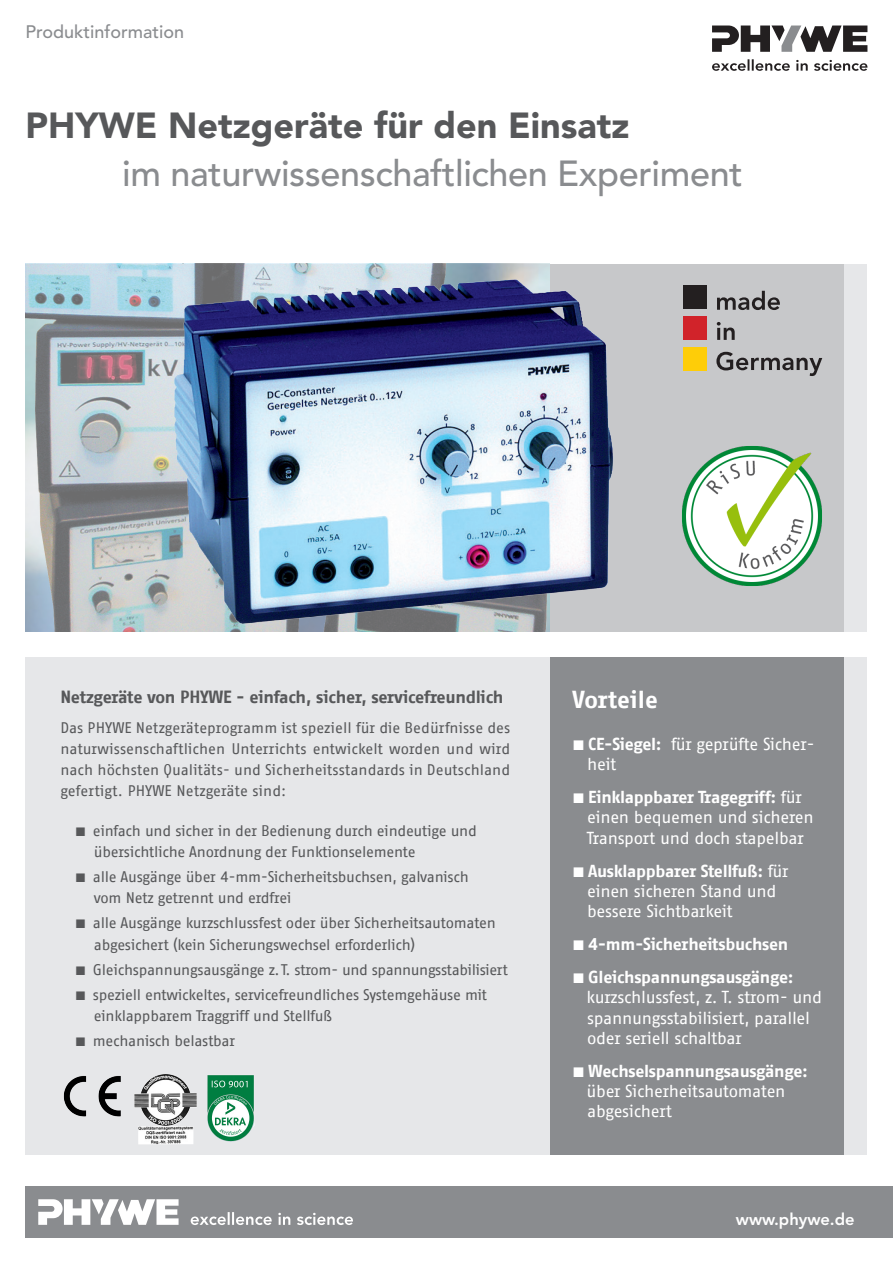
<style>
.page{position:relative;width:893px;height:1263px;background:#fff}
.page>*{position:absolute;margin:0;border:0;box-sizing:border-box;transform-origin:0 0}
.t1{font:500 36px "Avenir LT Std";letter-spacing:-.01em;color:#8a8c8f}
.t2{font:900 36px "Avenir LT Std";color:#57585a}
.t3{font:700 24px "Fago Office Sans CE";color:#fff}
.t4{font:500 18px "Avenir LT Std";color:#8a8c8f}
.t5{font:700 17.25px "Fago Office Sans CE";letter-spacing:-.02em;color:#57585a}
.t6{font:16.95px/20.2px "Fago Office Sans CE";letter-spacing:-.02em;color:#fff}
.t7{font:700 16.95px "Fago Office Sans CE";letter-spacing:-.02em;color:#fff}
.t8{font:16.95px/20.2px "Fago Office Sans OT";letter-spacing:-.02em;color:#fff}
.t9{font:800 16.5px "Avenir LT Std";color:#fff}
.t10{font:15px/21px "Fago Office Sans CE";letter-spacing:-.02em;color:#57585a}
.s1{font-family:"Fago Office Sans OT";font-size:12px}
.s2{font-family:"Fago Office Sans OT";font-size:13.5px}
.s3{font-weight:700}
.s4{font-family:"Fago Office Sans OT";font-weight:400;font-size:13.5px}
.s5{font-family:"Fago Office Sans OT";font-weight:400}
</style>
<div class="page">
<div style="left:26px;top:1186px;width:867px;height:51px;background:#8a8c8f"></div>
<svg style="left:191px;top:1212px;width:162px;height:13px"></svg>
<svg style="left:38px;top:1199px;width:141px;height:26px"></svg>
<svg style="left:712px;top:26px;width:155px;height:26px"></svg>
<svg style="left:712px;top:59px;width:155px;height:12px"></svg>
<div style="left:25px;top:264px;width:842px;height:367px;background:#e6e7e9"></div>
<div style="left:25px;top:658px;width:842px;height:497px;background:#e6e7e9"></div>
<div style="left:550px;top:264px;width:293px;height:367px;background:#c7c8ca"></div>
<div style="left:550px;top:658px;width:293px;height:497px;background:#8a8c8f"></div>
<img style="left:26px;top:264px;width:524px;height:367px">
<div style="left:683px;top:286px;width:24px;height:23px;background:#231f20"></div>
<div style="left:683px;top:316px;width:24px;height:24px;background:#d1232a"></div>
<div style="left:683px;top:347px;width:24px;height:24px;background:#fecd08"></div>
<svg style="left:717px;top:291px;width:63px;height:19px"></svg>
<svg style="left:717px;top:322px;width:18px;height:18px"></svg>
<svg style="left:716px;top:352px;width:106px;height:24px"></svg>
<img style="left:134px;top:1075px;width:63px;height:69px">
<img style="left:207px;top:1075px;width:48px;height:67px">
<img style="left:63px;top:1076px;width:58px;height:41px">
<img style="left:682px;top:446px;width:140px;height:140px">
<img style="left:165px;top:274px;width:455px;height:358px">
<p class="t4" style="left:26px;top:22px;width:160px">Produktinformation</p>
<h1 class="t2" style="left:26px;top:103px;width:605px">PHYWE Netzgeräte für den Einsatz</h1>
<h1 class="t1" style="left:122px;top:152px;width:622px">im naturwissenschaftlichen Experiment</h1>
<p class="t5" style="left:60px;top:687px;width:445px">Netzgeräte von PHYWE - einfach, sicher, servicefreundlich</p>
<p class="t10" style="left:60px;top:717px;width:451px;text-align:justify">Das PHYWE Netzgeräteprogramm ist speziell für die Bedürfnisse des naturwissenschaftlichen Unterrichts entwickelt worden und wird nach höchsten Qualitäts- und Sicherheitsstandards in Deutschland gefertigt. PHYWE Netzgeräte sind:</p>
<p class="t10" style="left:94px;top:820px;width:385px;text-indent:-19px"><span class="s1">■</span> einfach und sicher in der Bedienung durch eindeutige und übersichtliche Anordnung der Funktionselemente</p>
<p class="t10" style="left:94px;top:866px;width:377px;text-indent:-19px"><span class="s1">■</span> alle Ausgänge über 4-mm-Sicherheitsbuchsen, galvanisch vom Netz getrennt und erdfrei</p>
<p class="t10" style="left:94px;top:913px;width:404px;text-indent:-19px"><span class="s1">■</span> alle Ausgänge kurzschlussfest oder über Sicherheitsautomaten abgesichert (kein Sicherungswechsel erforderlich)</p>
<p class="t10" style="left:75px;top:959px;width:435px"><span class="s1">■</span> Gleichspannungsausgänge z.T. strom- und spannungsstabilisiert</p>
<p class="t10" style="left:94px;top:984px;width:395px;text-indent:-19px"><span class="s1">■</span> speziell entwickeltes, servicefreundliches Systemgehäuse mit einklappbarem Traggriff und Stellfuß</p>
<p class="t10" style="left:75px;top:1030px;width:162px"><span class="s1">■</span> mechanisch belastbar</p>
<h2 class="t3" style="left:572px;top:686px;width:87px">Vorteile</h2>
<p class="t6" style="left:587px;top:734px;width:229px;text-indent:-15px"><span class="s2">■</span> <span class="s3">CE-Siegel:</span> für geprüfte Sicher&shy;heit</p>
<p class="t7" style="left:572px;top:787px;width:231px"><span class="s4">■</span> Einklappbarer Tragegriff: <span class="s5">für</span></p>
<p class="t8" style="left:587px;top:807px;width:229px">einen bequemen und sicheren<br>Transport und doch stapelbar</p>
<p class="t6" style="left:587px;top:860px;width:203px;text-indent:-15px"><span class="s2">■</span> <span class="s3">Ausklappbarer Stellfuß:</span> für einen sicheren Stand und bessere Sichtbarkeit</p>
<p class="t7" style="left:572px;top:934px;width:217px"><span class="s4">■</span> 4-mm-Sicherheitsbuchsen</p>
<p class="t6" style="left:587px;top:967px;width:237px;text-indent:-14px"><span class="s2">■</span> <span class="s3">Gleichspannungsausgänge: </span>kurzschlussfest, z. T. strom- und spannungsstabilisiert, parallel oder seriell schaltbar</p>
<p class="t6" style="left:587px;top:1061px;width:223px;text-indent:-14px"><span class="s2">■</span> <span class="s3">Wechselspannungsausgänge: </span>über Sicherheitsautomaten abgesichert</p>
<p class="t9" style="left:736px;top:1209px;width:120px">www.phywe.de</p>
</div>
